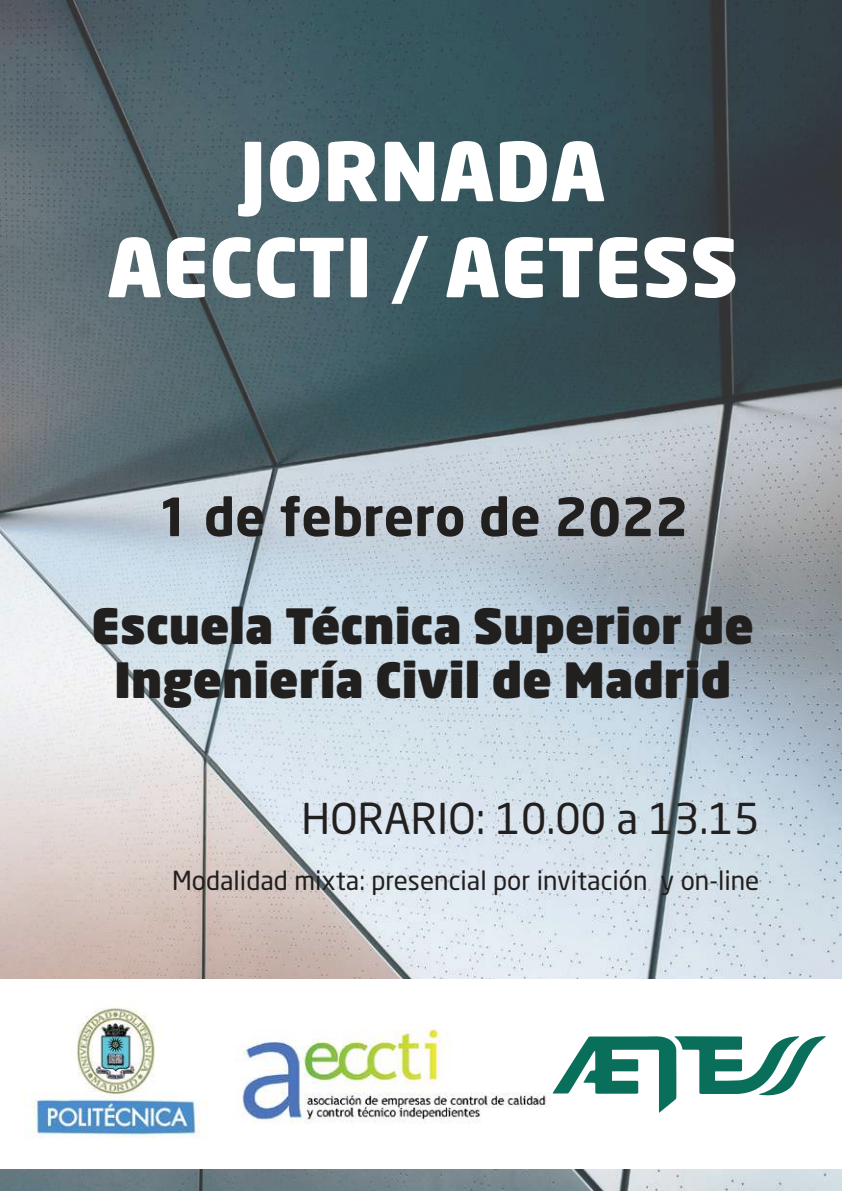
<style>
.page{position:relative;width:842px;height:1191px;background:#fff}
.page>*{position:absolute;margin:0;border:0;box-sizing:border-box;transform-origin:0 0}
.t1{font:900 80px/96px "Neo Sans";color:#fff;text-align:center}
.t2{font:700 52px "Neo Sans";color:#221f1f}
.t3{font:900 48px/54px "Neo Sans Std";color:#221f1f;text-align:center}
.t4{font:42px "Neo Sans Std";color:#221f1f}
.t5{font:26px "Neo Sans Std";color:#221f1f}
.s1{font-family:"Nexa";font-weight:700}
</style>
<div class="page">
<img style="left:0;top:0;width:842px;height:1191px">
<div style="left:0;top:979px;width:842px;height:189px;background:#fff"></div>
<img style="left:24px;top:1007px;width:183px;height:131px">
<img style="left:235px;top:1029px;width:312px;height:95px">
<svg style="left:553px;top:1036px;width:273px;height:76px"></svg>
<hr style="left:609px;top:1048px;width:3px;height:39px;background:#0a6f5a">
<hr style="left:712px;top:1046px;width:3px;height:39px;background:#0a6f5a">
<h1 class="t1" style="left:107px;top:131px;width:633px">JORNADA<br>AECCTI <span class="s1">/</span> AETESS</h1>
<p class="t2" style="left:157px;top:488px;width:533px">1 de febrero de 2022</p>
<p class="t3" style="left:92px;top:603px;width:664px">Escuela Técnica Superior de<br>Ingeniería Civil de Madrid</p>
<p class="t4" style="left:302px;top:794px;width:459px">HORARIO: 10.00 a 13.15</p>
<p class="t5" style="left:172px;top:865px;width:589px">Modalidad mixta: presencial por invitación y on-line</p>
</div>
